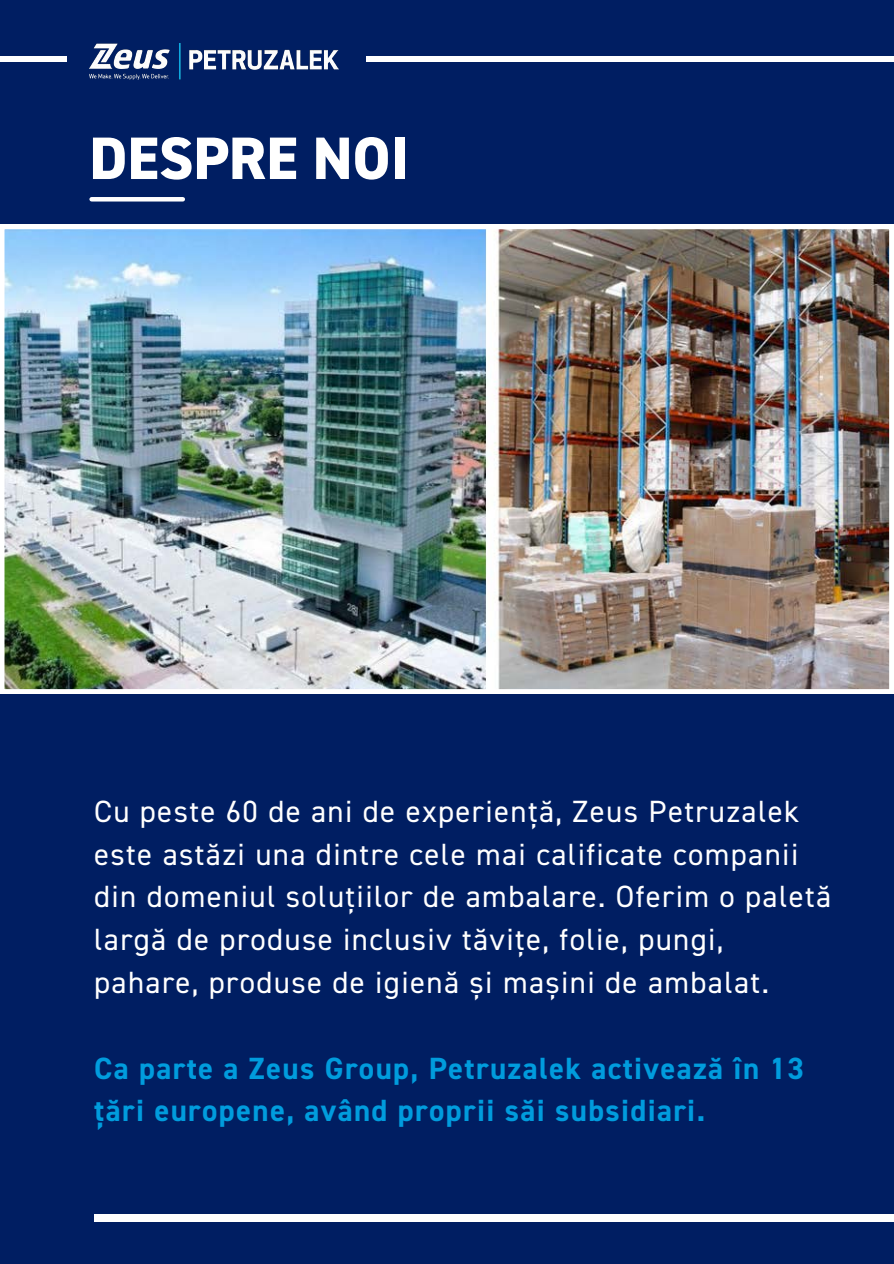
<style>
.page{position:relative;width:894px;height:1264px;background:#fff}
.page>*{position:absolute;margin:0;border:0;box-sizing:border-box;transform-origin:0 0}
.t1{font:800 60px "DIN2014";color:#fff}
.t2{font:30.75px/42.8px "DIN2014";letter-spacing:.045em;color:#fff}
.t3{font:700 30.75px/42.8px "DIN2014";letter-spacing:.045em;color:#009cdd}
</style>
<div class="page">
<div style="left:0;top:0;width:893px;height:1263px;background:#001e62"></div>
<img style="left:89px;top:43px;width:249px;height:36px">
<div style="left:366px;top:56px;width:527px;height:5px;background:#fff"></div>
<div style="left:0;top:56px;width:67px;height:5px;background:#fff"></div>
<div style="left:94px;top:1214px;width:799px;height:7px;background:#fff"></div>
<img style="left:0;top:225px;width:893px;height:468px">
<hr style="left:92px;top:197px;width:91px;height:4px;background:#fff">
<h1 class="t1" style="left:89px;top:132px;width:321px">DESPRE NOI</h1>
<p class="t2" style="left:94px;top:792px;width:738px">Cu peste 60 de ani de experiență, Zeus Petruzalek este astăzi una dintre cele mai calificate companii din domeniul soluțiilor de ambalare. Oferim o paletă largă de produse inclusiv tăvițe, folie, pungi, pahare, produse de igienă și mașini de ambalat.</p>
<h2 class="t3" style="left:94px;top:1048px;width:711px">Ca parte a Zeus Group, Petruzalek activează în 13 țări europene, având proprii săi subsidiari.</h2>
</div>
